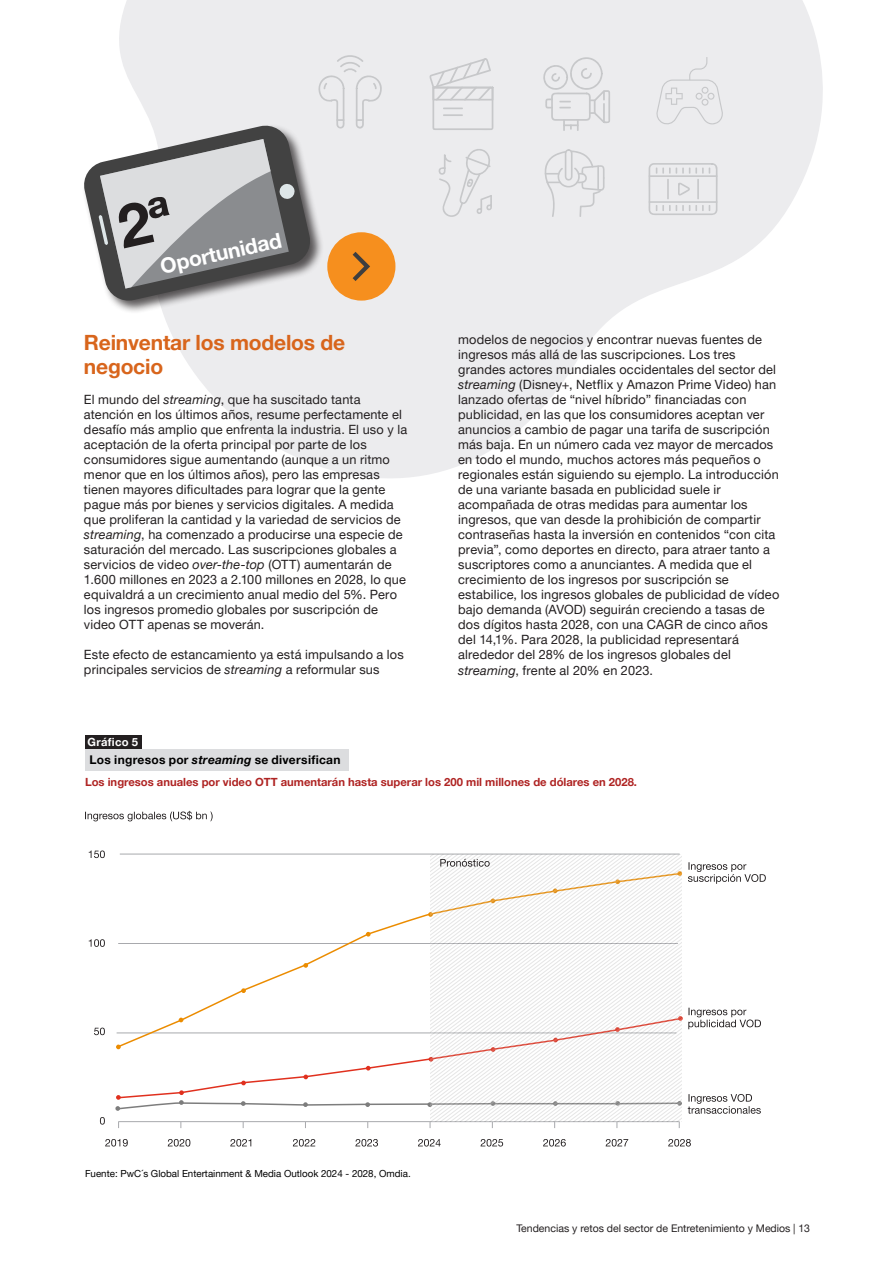
<style>
.page{position:relative;width:893px;height:1263px;background:#fff}
.page>*{position:absolute;margin:0;border:0;box-sizing:border-box;transform-origin:0 0}
.Texto_cuerpo{font:700 21px/24px "Helvetica Neue LT Pro";letter-spacing:-.01em;color:#d8651c}
.Texto_cuerpo-2{font:700 21px "Helvetica Neue LT Pro";color:#fff}
.Texto_cuerpo-3{font:12.75px/15px "Helvetica Neue LT Pro";letter-spacing:.015em;color:#231f20}
.t1{font:700 12px "Helvetica Neue LT Pro";letter-spacing:.025em;color:#000}
.t2{font:700 11.25px "Helvetica Neue LT Pro";color:#af2423}
.t3{font:700 11.25px "Helvetica Neue LT Pro";letter-spacing:.03em;color:#fff}
.t4{font:10.5px "Helvetica Neue LT Pro";color:#231f20}
.título_2{font:9.75px "Helvetica Neue LT Pro";color:#000}
.s1{font-style:italic}
</style>
<div class="page">
<svg style="left:119px;top:0;width:704px;height:478px;fill:#ececee"></svg>
<div style="left:327px;top:232px;width:68px;height:69px;background:#f68f1e;border-radius:50%"></div>
<div style="left:82px;top:124px;width:242px;height:191px;background:#231f20;opacity:.75"></div>
<div style="left:85px;top:749px;width:264px;height:21px;background:#dcdddf"></div>
<div style="left:85px;top:736px;width:57px;height:13px;background:#231f20"></div>
<svg style="left:429px;top:58px;width:65px;height:72px;background:#e4e4e6"></svg>
<svg style="left:542px;top:56px;width:68px;height:75px;background:#e5e5e7"></svg>
<svg style="left:656px;top:57px;width:68px;height:69px;background:#e8e8ea"></svg>
<svg style="left:544px;top:149px;width:61px;height:68px;background:#e6e6e8"></svg>
<svg style="left:438px;top:148px;width:54px;height:71px;background:#e6e6e8"></svg>
<svg style="left:648px;top:163px;width:70px;height:52px;background:#e2e3e5"></svg>
<hr style="left:120px;top:854px;width:560px;height:1px;background:#a8a9ad">
<svg style="left:85px;top:811px;width:128px;height:10px"></svg>
<svg style="left:688px;top:862px;width:78px;height:22px"></svg>
<svg style="left:688px;top:1094px;width:73px;height:20px"></svg>
<svg style="left:105px;top:1139px;width:23px;height:7px"></svg>
<svg style="left:168px;top:1139px;width:22px;height:7px"></svg>
<svg style="left:230px;top:1139px;width:21px;height:7px"></svg>
<svg style="left:293px;top:1139px;width:22px;height:7px"></svg>
<svg style="left:355px;top:1139px;width:23px;height:7px"></svg>
<svg style="left:418px;top:1139px;width:23px;height:7px"></svg>
<svg style="left:480px;top:1139px;width:23px;height:7px"></svg>
<svg style="left:543px;top:1139px;width:23px;height:7px"></svg>
<svg style="left:606px;top:1139px;width:22px;height:7px"></svg>
<svg style="left:668px;top:1139px;width:23px;height:7px"></svg>
<svg style="left:100px;top:1117px;width:5px;height:7px"></svg>
<svg style="left:94px;top:1027px;width:11px;height:8px"></svg>
<svg style="left:89px;top:939px;width:16px;height:8px"></svg>
<svg style="left:89px;top:850px;width:16px;height:8px"></svg>
<hr style="left:118px;top:1121px;width:562px;height:1px;background:#a8a9ad">
<svg style="left:118px;top:874px;width:313px;height:143px"></svg>
<svg style="left:241px;top:988px;width:5px;height:5px"></svg>
<svg style="left:303px;top:963px;width:5px;height:5px"></svg>
<svg style="left:366px;top:932px;width:5px;height:4px"></svg>
<svg style="left:428px;top:912px;width:3px;height:5px"></svg>
<svg style="left:116px;top:1017px;width:315px;height:21px"></svg>
<svg style="left:682px;top:1008px;width:79px;height:21px"></svg>
<svg style="left:115px;top:1038px;width:316px;height:73px"></svg>
<svg style="left:431px;top:904px;width:251px;height:217px"></svg>
<svg style="left:440px;top:859px;width:50px;height:8px"></svg>
<svg style="left:82px;top:53px;width:300px;height:250px"></svg>
<p class="Texto_cuerpo-2" style="left:158px;top:254px;width:125px;rotate:-13deg">Oportunidad</p>
<p class="Texto_cuerpo" style="left:84px;top:330px;width:263px">Reinventar los modelos de negocio</p>
<p class="Texto_cuerpo-3" style="left:84px;top:391px;width:325px">El mundo del <span class="s1">streaming</span>, que ha suscitado tanta atención en los últimos años, resume perfectamente el desafío más amplio que enfrenta la industria. El uso y la aceptación de la oferta principal por parte de los consumidores sigue aumentando (aunque a un ritmo menor que en los últimos años), pero las empresas tienen mayores dificultades para lograr que la gente pague más por bienes y servicios digitales. A medida que proliferan la cantidad y la variedad de servicios de <span class="s1">streaming</span>, ha comenzado a producirse una especie de saturación del mercado. Las suscripciones globales a servicios de video <span class="s1">over-the-top</span> (OTT) aumentarán de 1.600 millones en 2023 a 2.100 millones en 2028, lo que equivaldrá a un crecimiento anual medio del 5%. Pero los ingresos promedio globales por suscripción de video OTT apenas se moverán.</p>
<p class="Texto_cuerpo-3" style="left:84px;top:646px;width:321px">Este efecto de estancamiento ya está impulsando a los principales servicios de <span class="s1">streaming</span> a reformular sus</p>
<p class="t3" style="left:88px;top:735px;width:52px">Gráfico 5</p>
<p class="Texto_cuerpo-3" style="left:458px;top:332px;width:323px">modelos de negocios y encontrar nuevas fuentes de ingresos más allá de las suscripciones. Los tres grandes actores mundiales occidentales del sector del <span class="s1">streaming</span> (Disney+, Netflix y Amazon Prime Video) han lanzado ofertas de “nivel híbrido” financiadas con publicidad, en las que los consumidores aceptan ver anuncios a cambio de pagar una tarifa de suscripción más baja. En un número cada vez mayor de mercados en todo el mundo, muchos actores más pequeños o regionales están siguiendo su ejemplo. La introducción de una variante basada en publicidad suele ir acompañada de otras medidas para aumentar los ingresos, que van desde la prohibición de compartir contraseñas hasta la inversión en contenidos “con cita previa”, como deportes en directo, para atraer tanto a suscriptores como a anunciantes. A medida que el crecimiento de los ingresos por suscripción se estabilice, los ingresos globales de publicidad de vídeo bajo demanda (AVOD) seguirán creciendo a tasas de dos dígitos hasta 2028, con una CAGR de cinco años del 14,1%. Para 2028, la publicidad representará alrededor del 28% de los ingresos globales del <span class="s1">streaming</span>, frente al 20% en 2023.</p>
<p class="t1" style="left:90px;top:752px;width:252px">Los ingresos por <span class="s1">streaming</span> se diversifican</p>
<p class="t2" style="left:85px;top:775px;width:554px">Los ingresos anuales por video OTT aumentarán hasta superar los 200 mil millones de dólares en 2028.</p>
<p class="título_2" style="left:85px;top:1167px;width:327px">Fuente: PwC´s Global Entertainment &amp; Media Outlook 2024 - 2028, Omdia.</p>
<p class="t4" style="left:516px;top:1222px;width:295px">Tendencias y retos del sector de Entretenimiento y Medios | 13</p>
</div>
